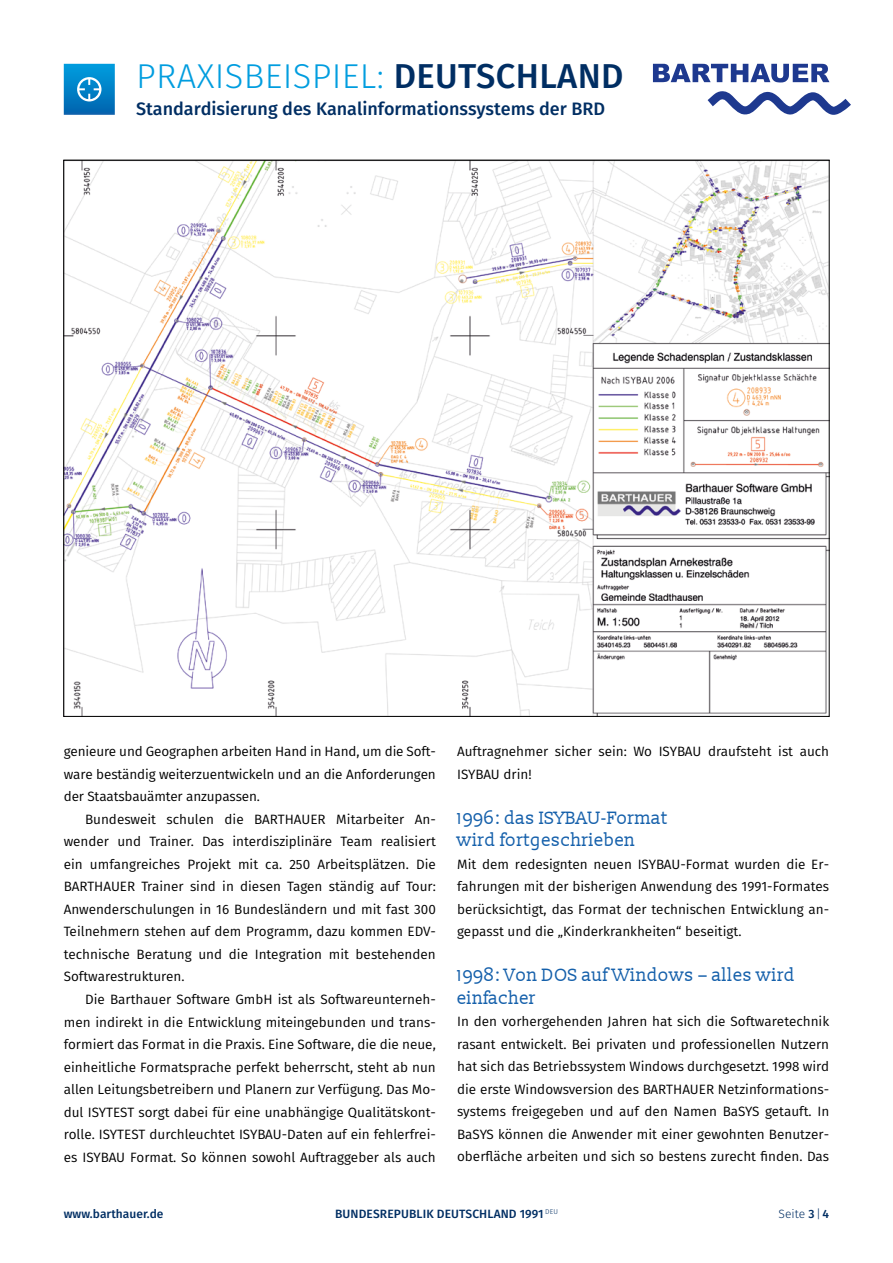
<style>
.page{position:relative;width:893px;height:1263px;background:#fff}
.page>*{position:absolute;margin:0;border:0;box-sizing:border-box;transform-origin:0 0}
.t1{font:300 34.5px "Fira Sans";letter-spacing:.01em;color:#009ddf}
.t2{font:500 34.5px "Fira Sans";color:#002e63}
.t3{font:18px/22.5px "Slabo 13 px";color:#1560ab}
.t4{font:500 18px "Fira Sans";color:#002e63}
.t5{font:13.5px/22.5px "Fira Sans";color:#000;text-align:justify}
.t6{font:500 12px "Fira Sans";color:#002e63}
.t7{font:300 12px "Fira Sans";color:#002e63}
.s1{font-weight:500;color:#002e63}
.s2{font-weight:300}
.s3{font-weight:500}
</style>
<div class="page">
<svg style="left:653px;top:64px;width:198px;height:51px"></svg>
<svg style="left:64px;top:64px;width:51px;height:51px;background:#168bcb"></svg>
<img style="left:65px;top:162px;width:763px;height:553px">
<h1 class="t1" style="left:136px;top:51px;width:301px">PRAXISBEISPIEL: <span class="s1">Deuts</span></h1>
<h1 class="t2" style="left:496px;top:48px;width:125px">chland</h1>
<h2 class="t4" style="left:136px;top:94px;width:470px">Standardisierung des Kanalinformationssystems der BRD</h2>
<p class="t5" style="left:64px;top:740px;width:374px">genieure und Geographen arbeiten Hand in Hand, um die Soft&shy;ware beständig weiterzuentwickeln und an die Anforderungen der Staatsbauämter anzupassen.</p>
<p class="t5" style="left:64px;top:808px;width:374px;text-indent:21px">Bundesweit schulen die BARTHAUER Mitarbeiter An&shy;wender und Trainer. Das interdisziplinäre Team realisiert ein umfangreiches Projekt mit ca. 250 Arbeitsplätzen. Die BARTHAUER Trainer sind in diesen Tagen ständig auf Tour:<br>Anwenderschulungen in 16 Bundesländern und mit fast 300<br>Teilnehmern stehen auf dem Programm, dazu kommen EDV&shy;technische Beratung und die Integration mit bestehenden Softwarestrukturen.</p>
<p class="t5" style="left:64px;top:988px;width:374px;text-indent:21px">Die Barthauer Software GmbH ist als Softwareunterneh&shy;men indirekt in die Entwicklung miteingebunden und trans&shy;formiert das Format in die Praxis. Eine Software, die die neue, einheitliche Formatsprache perfekt beherrscht, steht ab nun allen Leitungsbetreibern und Planern zur Verfügung. Das Mo&shy;dul ISYTEST sorgt dabei für eine unabhängige Qualitätskont&shy;rolle. ISYTEST durchleuchtet ISYBAU-Daten auf ein fehlerfrei&shy;es ISYBAU Format. So können sowohl Auftraggeber als auch</p>
<p class="t5" style="left:457px;top:740px;width:374px">Auftragnehmer sicher sein: Wo ISYBAU draufsteht ist auch<br>ISYBAU drin!</p>
<h2 class="t3" style="left:457px;top:806px;width:212px">1996: das ISYBAU-Format wird fortgeschrieben</h2>
<p class="t5" style="left:457px;top:853px;width:374px">Mit dem redesignten neuen ISYBAU-Format wurden die Er&shy;fahrungen mit der bisherigen Anwendung des 1991-Formates berücksichtigt, das Format der technischen Entwicklung an&shy;gepasst und die „Kinderkrankheiten“ beseitigt.</p>
<h2 class="t3" style="left:457px;top:963px;width:340px">1998: Von DOS auf Windows – alles wird einfacher</h2>
<p class="t5" style="left:457px;top:1010px;width:374px">In den vorhergehenden Jahren hat sich die Softwaretechnik rasant entwickelt. Bei privaten und professionellen Nutzern hat sich das Betriebssystem Windows durchgesetzt. 1998 wird die erste Windowsversion des BARTHAUER Netzinformations&shy;systems freigegeben und auf den Namen BaSYS getauft. In BaSYS können die Anwender mit einer gewohnten Benutzer&shy;oberfläche arbeiten und sich so bestens zurecht finden. Das</p>
<p class="t6" style="left:64px;top:1204px;width:101px">www.barthauer.de</p>
<p class="t6" style="left:335px;top:1204px;width:32px">Bundesre</p>
<p class="t6" style="left:394px;top:1204px;width:15px">publik</p>
<p class="t6" style="left:437px;top:1204px;width:16px">Deuts</p>
<p class="t6" style="left:472px;top:1204px;width:200px">chland 1991 <sup>DEU</sup> <span class="s2">S</span></p>
<p class="t7" style="left:785px;top:1205px;width:46px">EITE <span class="s3">3</span>|<span class="s3">4</span></p>
</div>
